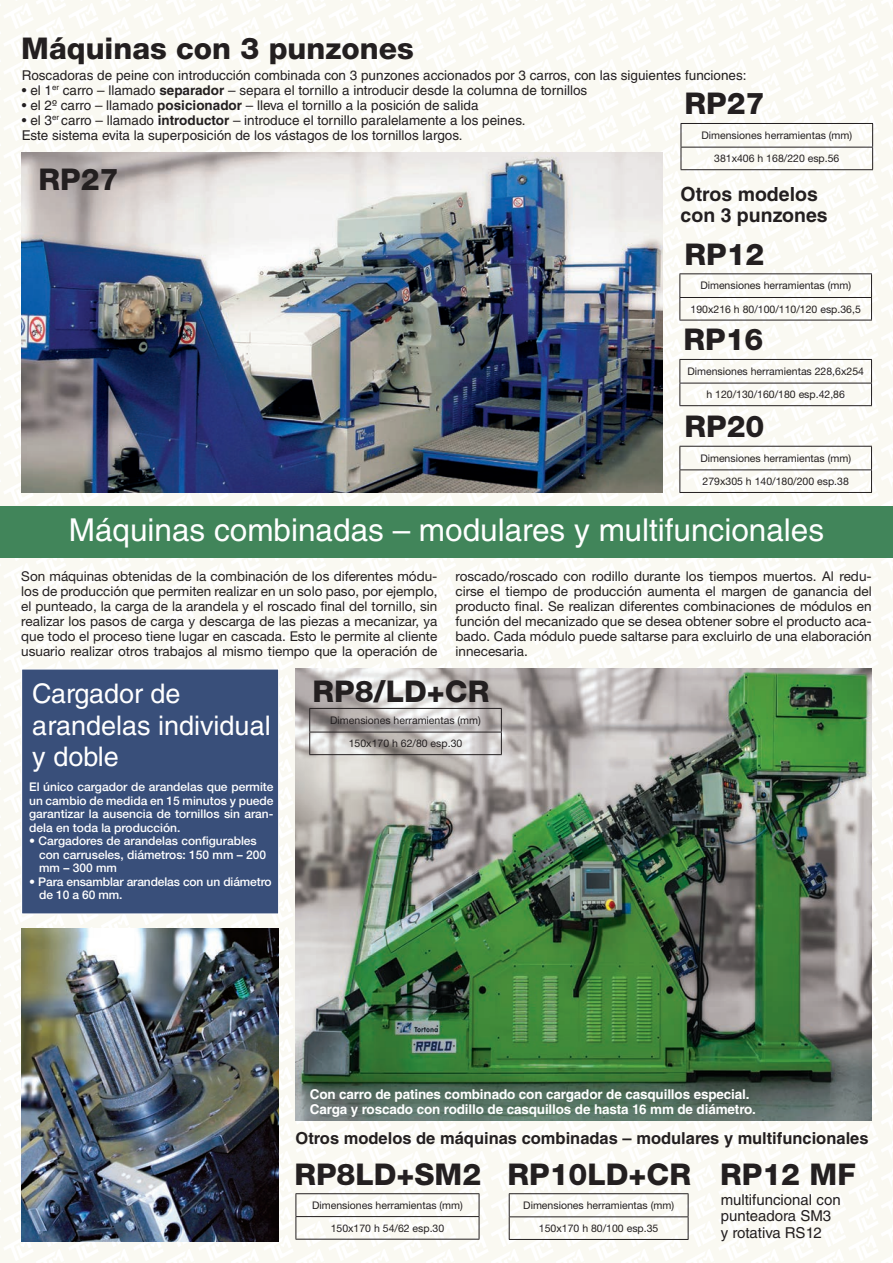
<style>
.page{position:relative;width:893px;height:1263px;background:#fff}
.page>*{position:absolute;margin:0;border:0;box-sizing:border-box;transform-origin:0 0}
.t1{font:31.5px "Helvetica LT Std";color:#fff}
.t2{font:800 30px "Helvetica Neue LT Std";color:#231f20}
.t3{font:27px/31.5px "Helvetica LT Std";color:#fff}
.t4{font:700 19.5px/21px "Helvetica LT Std";color:#231f20}
.t5{font:700 16.5px "Helvetica LT Std";color:#231f20}
.t6{font:15px/16.5px "Helvetica LT Std";color:#231f20}
.t7{font:13.5px/15px "Helvetica Neue LT Std";color:#231f20;text-align:justify}
.t8{font:13.5px/15px "Helvetica LT Std";color:#231f20}
.t9{font:700 13.5px/15px "Helvetica LT Std";letter-spacing:-.01em;color:#fff}
.t10{font:500 12px/13.5px "Helvetica Neue LT Std";color:#fff}
.t11{font:10.5px/22.6px "Helvetica Neue LT Std";color:#231f20;text-align:center}
.s1{font-weight:700}
</style>
<div class="page">
<div style="left:0;top:0;width:893px;height:1263px;background:linear-gradient(to right,#fbfaf5,#f9f9f4)"></div>
<div style="left:0;top:506px;width:893px;height:51px;background:#41855a"></div>
<img style="left:296px;top:669px;width:576px;height:451px">
<div style="left:22px;top:669px;width:257px;height:245px;background:#394f7a"></div>
<div style="left:21px;top:669px;width:258px;height:245px;border:1px solid #fff"></div>
<hr style="left:296px;top:1193px;width:183px;height:1px;background:#231f20">
<hr style="left:296px;top:1216px;width:183px;height:1px;background:#231f20">
<svg style="left:296px;top:1194px;width:1px;height:45px"></svg>
<svg style="left:479px;top:1194px;width:1px;height:45px"></svg>
<hr style="left:296px;top:1239px;width:183px;height:1px;background:#231f20">
<hr style="left:509px;top:1193px;width:179px;height:1px;background:#231f20">
<hr style="left:509px;top:1216px;width:179px;height:1px;background:#231f20">
<svg style="left:509px;top:1194px;width:1px;height:45px"></svg>
<svg style="left:688px;top:1194px;width:1px;height:45px"></svg>
<hr style="left:509px;top:1239px;width:179px;height:1px;background:#231f20">
<hr style="left:309px;top:708px;width:193px;height:1px;background:#231f20">
<hr style="left:309px;top:732px;width:193px;height:1px;background:#231f20">
<svg style="left:309px;top:709px;width:1px;height:45px"></svg>
<svg style="left:501px;top:709px;width:1px;height:45px"></svg>
<hr style="left:309px;top:754px;width:193px;height:1px;background:#231f20">
<img style="left:21px;top:153px;width:642px;height:340px">
<hr style="left:679px;top:273px;width:193px;height:1px;background:#231f20">
<hr style="left:679px;top:297px;width:193px;height:1px;background:#231f20">
<svg style="left:679px;top:274px;width:1px;height:46px"></svg>
<svg style="left:871px;top:274px;width:1px;height:46px"></svg>
<hr style="left:679px;top:320px;width:193px;height:1px;background:#231f20">
<hr style="left:679px;top:359px;width:193px;height:1px;background:#231f20">
<hr style="left:679px;top:383px;width:193px;height:1px;background:#231f20">
<svg style="left:679px;top:360px;width:1px;height:45px"></svg>
<svg style="left:871px;top:360px;width:1px;height:45px"></svg>
<hr style="left:679px;top:405px;width:193px;height:1px;background:#231f20">
<hr style="left:679px;top:446px;width:193px;height:1px;background:#231f20">
<hr style="left:679px;top:469px;width:193px;height:1px;background:#231f20">
<svg style="left:679px;top:447px;width:1px;height:45px"></svg>
<svg style="left:871px;top:447px;width:1px;height:45px"></svg>
<hr style="left:679px;top:492px;width:193px;height:1px;background:#231f20">
<img style="left:21px;top:928px;width:258px;height:314px">
<hr style="left:681px;top:123px;width:192px;height:1px;background:#231f20">
<hr style="left:681px;top:147px;width:192px;height:1px;background:#231f20">
<svg style="left:681px;top:124px;width:1px;height:45px"></svg>
<svg style="left:872px;top:124px;width:1px;height:45px"></svg>
<hr style="left:681px;top:169px;width:192px;height:1px;background:#231f20">
<h2 class="t2" style="left:21px;top:30px;width:394px">Máquinas con 3 punzones</h2>
<p class="t8" style="left:22px;top:68px;width:726px">Roscadoras de peine con introducción combinada con 3 punzones accionados por 3 carros, con las siguientes funciones:</p>
<p class="t8" style="left:22px;top:83px;width:567px">• el 1<sup>er</sup> carro – llamado <span class="s1">separador</span> – separa el tornillo a introducir desde la columna de tornillos</p>
<p class="t8" style="left:22px;top:98px;width:458px">• el 2º carro – llamado <span class="s1">posicionador</span> – lleva el tornillo a la posición de salida</p>
<p class="t8" style="left:22px;top:113px;width:505px">• el 3<sup>er</sup> carro – llamado <span class="s1">introductor</span> – introduce el tornillo paralelamente a los peines.<br>Este sistema evita la superposición de los vástagos de los tornillos largos.</p>
<h2 class="t2" style="left:685px;top:86px;width:82px">RP27</h2>
<p class="t11" style="left:701px;top:124px;width:152px">Dimensiones herramientas (mm)</p>
<p class="t11" style="left:714px;top:147px;width:127px">381x406 h 168/220 esp.56</p>
<h2 class="t2" style="left:39px;top:161px;width:82px">RP27</h2>
<h3 class="t4" style="left:681px;top:184px;width:149px">Otros modelos con 3 punzones</h3>
<h2 class="t2" style="left:684px;top:236px;width:82px">RP12</h2>
<p class="t11" style="left:700px;top:274px;width:152px">Dimensiones herramientas (mm)</p>
<p class="t11" style="left:691px;top:297px;width:172px">190x216 h 80/100/110/120 esp.36,5</p>
<h2 class="t2" style="left:683px;top:322px;width:82px">RP16</h2>
<p class="t11" style="left:687px;top:360px;width:178px">Dimensiones herramientas 228,6x254</p>
<p class="t11" style="left:706px;top:383px;width:140px">h 120/130/160/180 esp.42,86</p>
<h2 class="t2" style="left:684px;top:408px;width:82px">RP20</h2>
<p class="t11" style="left:700px;top:447px;width:152px">Dimensiones herramientas (mm)</p>
<p class="t11" style="left:702px;top:470px;width:148px">279x305 h 140/180/200 esp.38</p>
<h1 class="t1" style="left:69px;top:512px;width:757px">Máquinas combinadas – modulares y multifuncionales</h1>
<p class="t7" style="left:21px;top:568px;width:418px">Son máquinas obtenidas de la combinación de los diferentes módu&shy;los de producción que permiten realizar en un solo paso, por ejemplo, el punteado, la carga de la arandela y el roscado final del tornillo, sin realizar los pasos de carga y descarga de las piezas a mecanizar, ya que todo el proceso tiene lugar en cascada. Esto le permite al cliente usuario realizar otros trabajos al mismo tiempo que la operación de</p>
<p class="t7" style="left:455px;top:568px;width:418px">roscado/roscado con rodillo durante los tiempos muertos. Al redu&shy;cirse el tiempo de producción aumenta el margen de ganancia del producto final. Se realizan diferentes combinaciones de módulos en función del mecanizado que se desea obtener sobre el producto aca&shy;bado. Cada módulo puede saltarse para excluirlo de una elaboración innecesaria.</p>
<h3 class="t3" style="left:32px;top:678px;width:240px">Cargador de arandelas individual y doble</h3>
<p class="t10" style="left:29px;top:780px;width:246px;text-align:justify">El único cargador de arandelas que permite un cambio de medida en 15 minutos y puede garantizar la ausencia de tornillos sin aran&shy;dela en toda la producción.</p>
<p class="t10" style="left:39px;top:834px;width:229px;text-indent:-10px">• Cargadores de arandelas configurables con carruseles, diámetros: 150 mm – 200 mm – 300 mm</p>
<p class="t10" style="left:39px;top:874px;width:234px;text-indent:-10px">• Para ensamblar arandelas con un diámetro de 10 a 60 mm.</p>
<h2 class="t2" style="left:313px;top:673px;width:178px">RP8/LD+CR</h2>
<p class="t11" style="left:330px;top:709px;width:152px">Dimensiones herramientas (mm)</p>
<p class="t11" style="left:349px;top:732px;width:115px">150x170 h 62/80 esp.30</p>
<p class="t9" style="left:310px;top:1087px;width:448px">Con carro de patines combinado con cargador de casquillos especial.<br>Carga y roscado con rodillo de casquillos de hasta 16 mm de diámetro.</p>
<p class="t5" style="left:296px;top:1128px;width:575px">Otros modelos de máquinas combinadas – modulares y multifuncionales</p>
<h2 class="t2" style="left:294px;top:1156px;width:188px">RP8LD+SM2</h2>
<p class="t11" style="left:312px;top:1194px;width:152px">Dimensiones herramientas (mm)<br>150x170 h 54/62 esp.30</p>
<h2 class="t2" style="left:507px;top:1156px;width:185px">RP10LD+CR</h2>
<p class="t11" style="left:523px;top:1194px;width:152px">Dimensiones herramientas (mm)<br>150x170 h 80/100 esp.35</p>
<h2 class="t2" style="left:720px;top:1156px;width:137px">RP12 MF</h2>
<p class="t6" style="left:721px;top:1191px;width:121px">multifuncional con punteadora SM3 y rotativa RS12</p>
</div>
